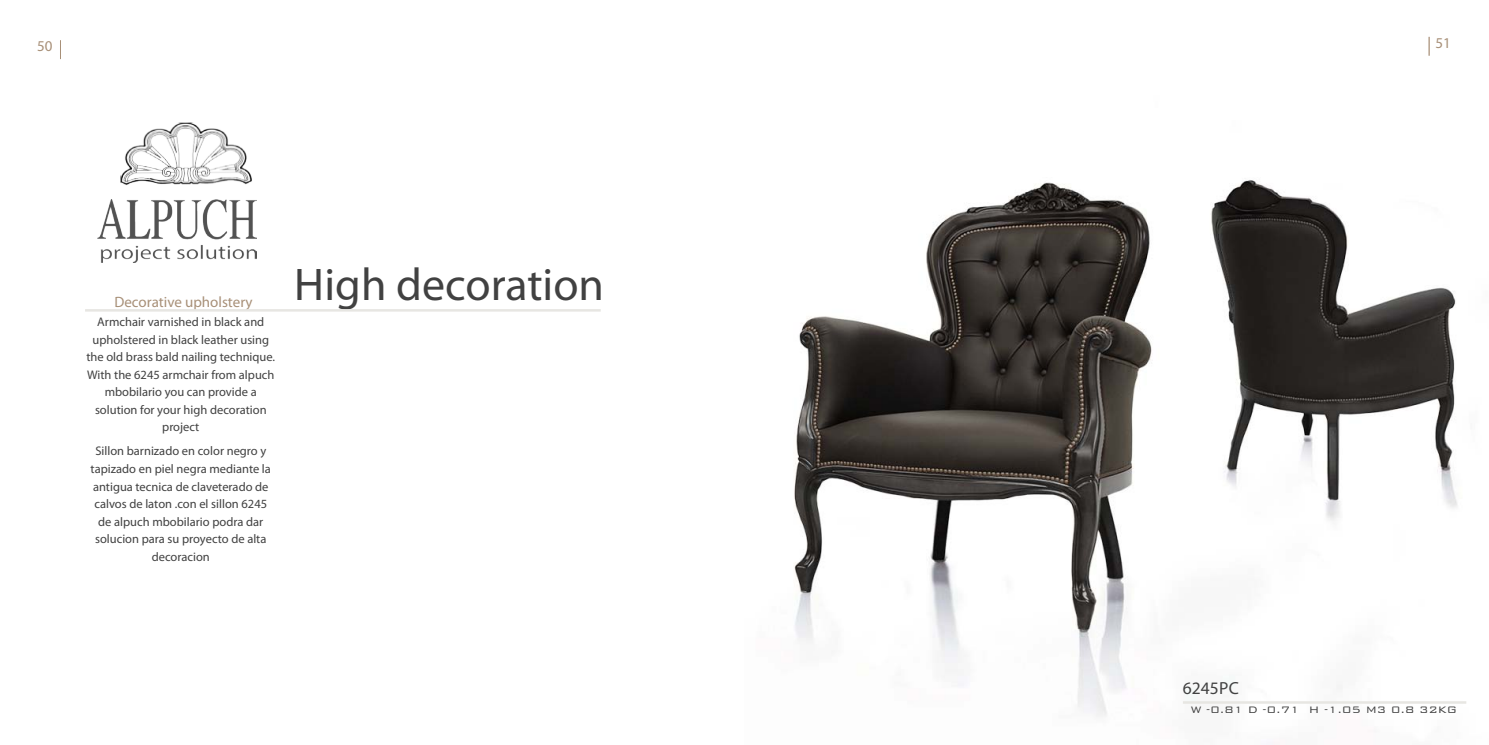
<style>
.page{position:relative;width:1489px;height:745px;background:#fff}
.page>*{position:absolute;margin:0;border:0;box-sizing:border-box;transform-origin:0 0}
.t1{font:45.88px "Myriad Pro";color:#414141}
.t2{font:17.5px "Myriad Pro";color:#414141}
.t3{font:15px "Myriad Pro";color:#a89078}
.t4{font:12.5px/17.5px "Myriad Pro";color:#414141;text-align:center}
.t5{font:300 12.5px "Bank Gothic BT";color:#414141}
</style>
<div class="page">
<svg style="left:60px;top:40px;width:1px;height:19px"></svg>
<svg style="left:1428px;top:37px;width:1px;height:19px"></svg>
<img style="left:794px;top:180px;width:672px;height:537px">
<hr style="left:1182px;top:700px;width:284px;height:3px;background:#e7e6e2">
<img style="left:97px;top:199px;width:159px;height:63px">
<img style="left:120px;top:122px;width:132px;height:63px">
<hr style="left:85px;top:309px;width:515px;height:2px;background:#e7e6e2">
<p class="t3" style="left:37px;top:37px;width:17px">50</p>
<p class="t3" style="left:1435px;top:34px;width:17px">51</p>
<p class="t3" style="left:114px;top:292px;width:140px">Decorative upholstery</p>
<p class="t4" style="left:86px;top:312px;width:190px">Armchair varnished in black and upholstered in black leather using the old brass bald nailing technique.<br>With the 6245 armchair from alpuch mbobilario you can provide a solution for your high decoration project</p>
<p class="t4" style="left:91px;top:442px;width:182px">Sillon barnizado en color negro y tapizado en piel negra mediante la antigua tecnica de claveterado de calvos de laton .con el sillon 6245 de alpuch mbobilario podra dar solucion para su proyecto de alta decoracion</p>
<h1 class="t1" style="left:294px;top:256px;width:311px">High decoration</h1>
<h2 class="t2" style="left:1182px;top:677px;width:57px">6245PC</h2>
<p class="t5" style="left:1190px;top:702px;width:268px">W -0.81 D -0.71 H -1.05 M3 0.8 32KG</p>
</div>
